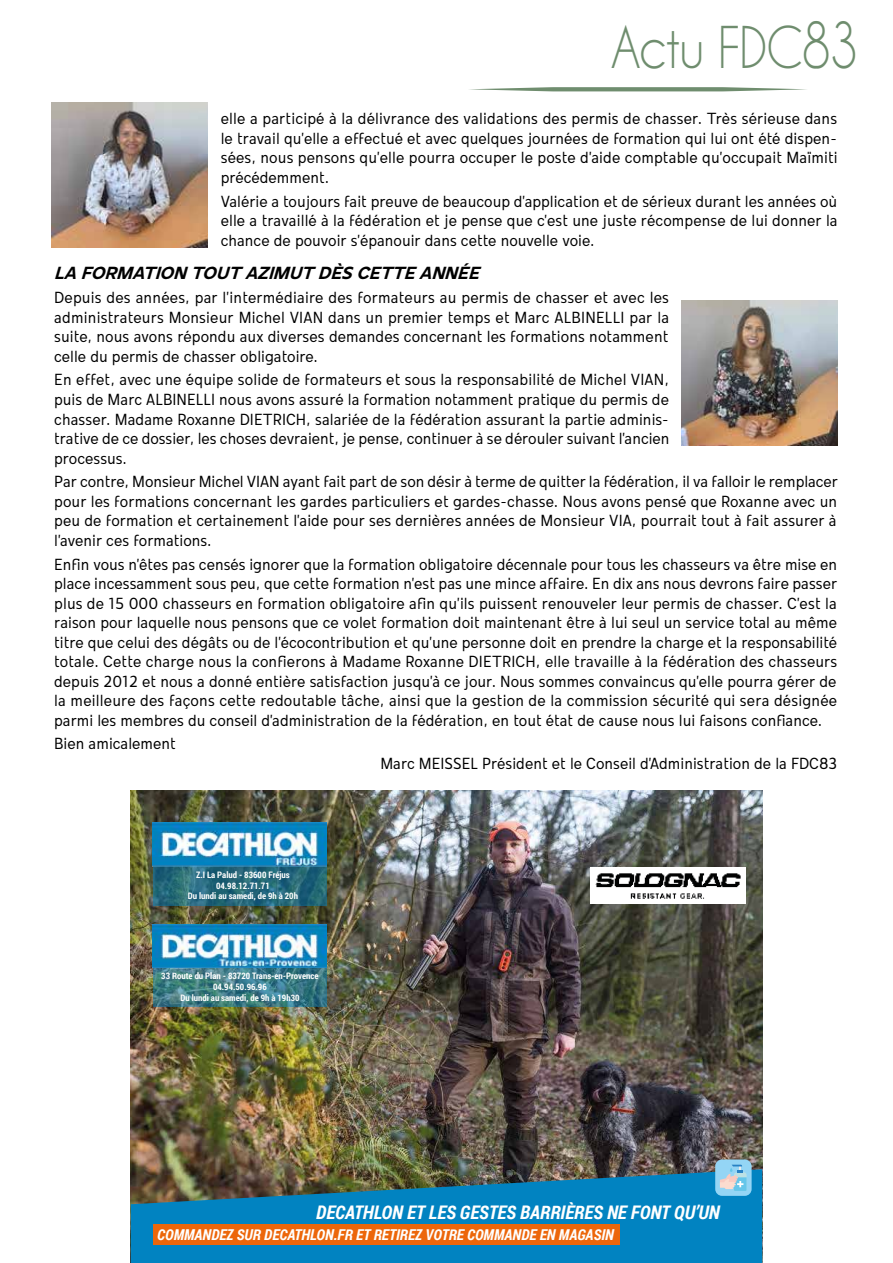
<style>
.page{position:relative;width:893px;height:1263px;background:#fff}
.page>*{position:absolute;margin:0;border:0;box-sizing:border-box;transform-origin:0 0}
.t1{font:54px "Caviar Dreams";letter-spacing:-.04em;color:#6f8d6e;scale:.9 1}
.t2{font:italic 700 18.75px "Roboto Condensed";color:#fff}
.t3{font:italic 700 18px "Mollen Personal Use";color:#000}
.t4{font:condensed 16.5px/19.5px "Mollen Personal Use";color:#000;text-align:justify}
.t5{font:italic 700 15px "Roboto Condensed";color:#fff}
.t6{font:700 8.85px/10.6px "Roboto Condensed";color:#fff;text-align:center}
.s1{font-size:59.4px}
</style>
<div class="page">
<img style="left:131px;top:791px;width:631px;height:378px">
<img style="left:153px;top:823px;width:173px;height:43px">
<img style="left:153px;top:924px;width:173px;height:42px">
<svg style="left:153px;top:866px;width:173px;height:39px;background:#25687a"></svg>
<svg style="left:153px;top:966px;width:173px;height:41px;background:#3b7c88"></svg>
<img style="left:590px;top:867px;width:156px;height:37px">
<svg style="left:131px;top:1169px;width:631px;height:94px;background:#1878a0"></svg>
<div style="left:153px;top:1224px;width:466px;height:20px;background:#ec660a"></div>
<div style="left:715px;top:1159px;width:37px;height:37px;background:#94d5f5;border-radius:7px"></div>
<svg style="left:720px;top:1165px;width:27px;height:26px"></svg>
<svg style="left:469px;top:87px;width:338px;height:4px"></svg>
<img style="left:682px;top:301px;width:156px;height:144px">
<img style="left:52px;top:102px;width:156px;height:145px">
<h1 class="t1" style="left:610px;top:15px;width:278px">Actu FDC<span class="s1">83</span></h1>
<p class="t4" style="left:221px;top:109px;width:619px">elle a participé à la délivrance des validations des permis de chasser. Très sérieuse dans le travail qu’elle a effectué et avec quelques journées de formation qui lui ont été dispen&shy;sées, nous pensons qu’elle pourra occuper le poste d’aide comptable qu’occupait Maïmiti précédemment.</p>
<p class="t4" style="left:221px;top:191px;width:618px">Valérie a toujours fait preuve de beaucoup d’application et de sérieux durant les années où elle a travaillé à la fédération et je pense que c’est une juste récompense de lui donner la chance de pouvoir s’épanouir dans cette nouvelle voie.</p>
<p class="t3" style="left:54px;top:263px;width:432px">LA FORMATION TOUT AZIMUT DÈS CETTE ANNÉE</p>
<p class="t4" style="left:54px;top:288px;width:616px">Depuis des années, par l’intermédiaire des formateurs au permis de chasser et avec les administrateurs Monsieur Michel VIAN dans un premier temps et Marc ALBINELLI par la suite, nous avons répondu aux diverses demandes concernant les formations notamment celle du permis de chasser obligatoire.</p>
<p class="t4" style="left:54px;top:370px;width:617px">En effet, avec une équipe solide de formateurs et sous la responsabilité de Michel VIAN, puis de Marc ALBINELLI nous avons assuré la formation notamment pratique du permis de chasser. Madame Roxanne DIETRICH, salariée de la fédération assurant la partie adminis&shy;trative de ce dossier, les choses devraient, je pense, continuer à se dérouler suivant l’ancien processus.</p>
<p class="t4" style="left:54px;top:472px;width:785px">Par contre, Monsieur Michel VIAN ayant fait part de son désir à terme de quitter la fédération, il va falloir le remplacer pour les formations concernant les gardes particuliers et gardes-chasse. Nous avons pensé que Roxanne avec un peu de formation et certainement l’aide pour ses dernières années de Monsieur VIA, pourrait tout à fait assurer à l’avenir ces formations.</p>
<p class="t4" style="left:54px;top:554px;width:785px">Enfin vous n’êtes pas censés ignorer que la formation obligatoire décennale pour tous les chasseurs va être mise en place incessamment sous peu, que cette formation n’est pas une mince affaire. En dix ans nous devrons faire passer plus de 15 000 chasseurs en formation obligatoire afin qu’ils puissent renouveler leur permis de chasser. C’est la raison pour laquelle nous pensons que ce volet formation doit maintenant être à lui seul un service total au même titre que celui des dégâts ou de l’écocontribution et qu’une personne doit en prendre la charge et la responsabilité totale. Cette charge nous la confierons à Madame Roxanne DIETRICH, elle travaille à la fédération des chasseurs depuis 2012 et nous a donné entière satisfaction jusqu’à ce jour. Nous sommes convaincus qu’elle pourra gérer de la meilleure des façons cette redoutable tâche, ainsi que la gestion de la commission sécurité qui sera désignée parmi les membres du conseil d’administration de la fédération, en tout état de cause nous lui faisons confiance.</p>
<p class="t4" style="left:54px;top:734px;width:123px">Bien amicalement</p>
<p class="t4" style="left:380px;top:753px;width:458px">Marc MEISSEL Président et le Conseil d’Administration de la FDC83</p>
<p class="t6" style="left:188px;top:869px;width:112px">Z.I La Palud - 83600 Fréjus<br>04.98.12.71.71<br>Du lundi au samedi, de 9h à 20h</p>
<p class="t6" style="left:161px;top:970px;width:159px">33 Route du Plan - 83720 Trans-en-Provence<br>04.94.50.96.96<br>Du lundi au samedi, de 9h à 19h30</p>
<p class="t2" style="left:316px;top:1199px;width:405px">DECATHLON ET LES GESTES BARRIÈRES NE FONT QU’UN</p>
<p class="t5" style="left:157px;top:1224px;width:458px">COMMANDEZ SUR DECATHLON.FR ET RETIREZ VOTRE COMMANDE EN MAGASIN</p>
</div>
